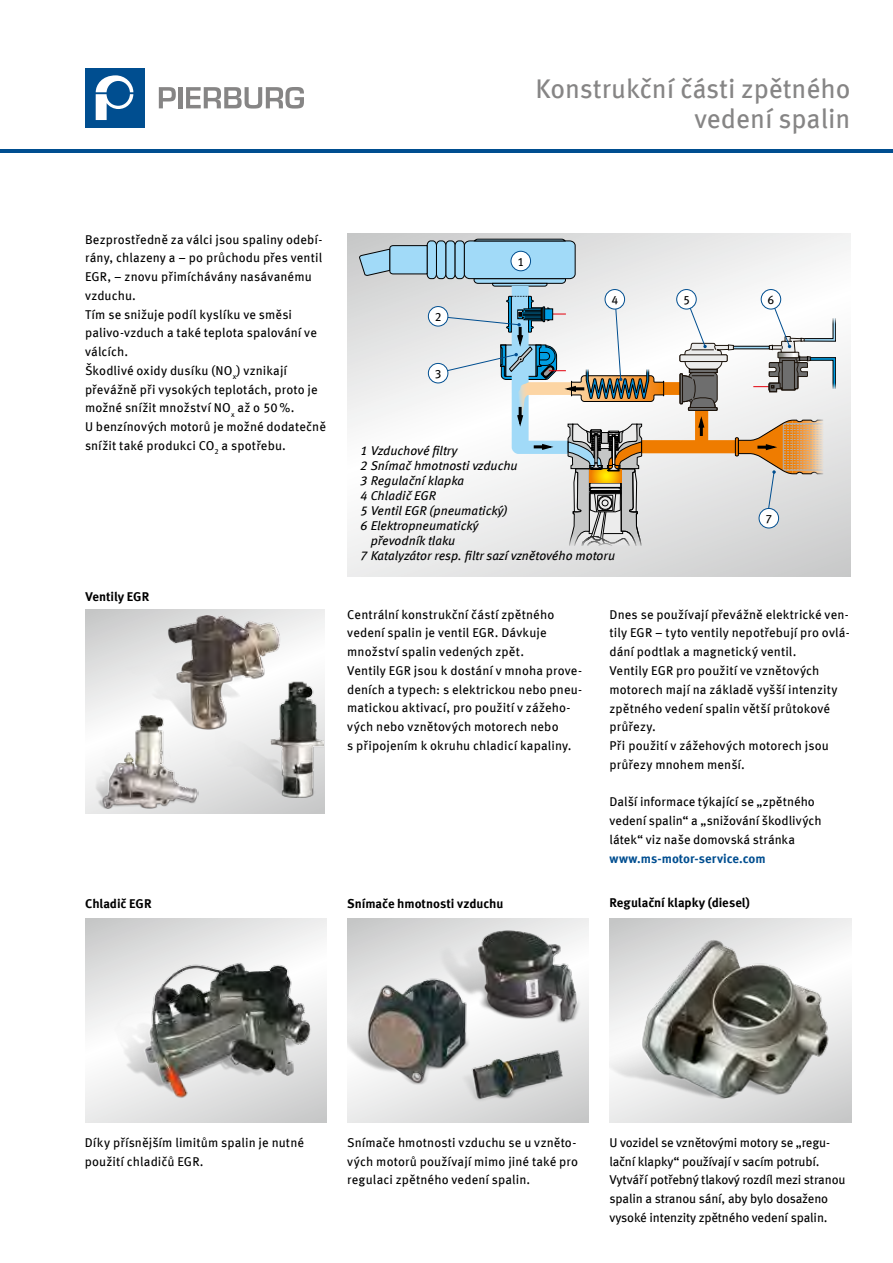
<style>
.page{position:relative;width:893px;height:1263px;background:#fff}
.page>*{position:absolute;margin:0;border:0;box-sizing:border-box;transform-origin:0 0}
.t1{font:27px/30px "Meta OFC";color:#868585;text-align:right}
.t2{font:12.75px/18.8px "Meta OFC";letter-spacing:.005em;color:#000}
.t3{font:italic 12.75px "Meta OFC";color:#000}
.t4{font:700 12.75px "Meta OFC";color:#000}
.t5{font:700 12.75px "Meta OFC";color:#004e90}
.t6{font:12px "Meta OFC";color:#000}
</style>
<div class="page">
<svg style="left:347px;top:234px;width:503px;height:343px"></svg>
<svg style="left:85px;top:918px;width:241px;height:204px"></svg>
<svg style="left:609px;top:918px;width:242px;height:204px;background:#dcdcdc"></svg>
<img style="left:609px;top:926px;width:237px;height:186px">
<img style="left:347px;top:918px;width:241px;height:204px">
<img style="left:93px;top:932px;width:230px;height:186px">
<hr style="left:0;top:149px;width:893px;height:3px;background:#004e90">
<svg style="left:85px;top:609px;width:240px;height:204px"></svg>
<img style="left:116px;top:615px;width:171px;height:115px">
<img style="left:94px;top:716px;width:105px;height:94px">
<img style="left:216px;top:680px;width:108px;height:120px">
<div style="left:85px;top:68px;width:60px;height:60px;background:#004e90"></div>
<svg style="left:96px;top:75px;width:37px;height:45px"></svg>
<svg style="left:159px;top:87px;width:17px;height:21px"></svg>
<hr style="left:179px;top:87px;width:4px;height:21px;background:#868585">
<svg style="left:186px;top:87px;width:118px;height:22px"></svg>
<svg style="left:359px;top:239px;width:477px;height:308px"></svg>
<div style="left:428px;top:307px;width:20px;height:19px;background:#fff;border-radius:50%"></div>
<div style="left:428px;top:306px;width:20px;height:20px;border:1px solid #004e90;border-radius:50%"></div>
<div style="left:428px;top:363px;width:20px;height:20px;background:#fff;border-radius:50%"></div>
<div style="left:428px;top:363px;width:20px;height:20px;border:1px solid #004e90;border-radius:50%"></div>
<div style="left:605px;top:290px;width:20px;height:19px;background:#fff;border-radius:50%"></div>
<div style="left:605px;top:289px;width:20px;height:20px;border:1px solid #004e90;border-radius:50%"></div>
<div style="left:677px;top:290px;width:19px;height:19px;background:#fff;border-radius:50%"></div>
<div style="left:676px;top:289px;width:21px;height:20px;border:1px solid #004e90;border-radius:50%"></div>
<div style="left:761px;top:290px;width:20px;height:19px;background:#fff;border-radius:50%"></div>
<div style="left:761px;top:289px;width:20px;height:20px;border:1px solid #004e90;border-radius:50%"></div>
<div style="left:759px;top:508px;width:20px;height:20px;background:#fff;border-radius:50%"></div>
<div style="left:759px;top:508px;width:20px;height:20px;border:1px solid #004e90;border-radius:50%"></div>
<h1 class="t1" style="left:535px;top:73px;width:316px">Konstrukční části zpětného vedení spalin</h1>
<p class="t2" style="left:85px;top:230px;width:242px">Bezprostředně za válci jsou spaliny odebí&shy;rány, chlazeny a – po průchodu přes ventil EGR, – znovu přimíchávány nasávanému vzduchu.<br>Tím se snižuje podíl kyslíku ve směsi palivo-vzduch a také teplota spalování ve válcích.<br>Škodlivé oxidy dusíku (NO<sub>x</sub>) vznikají převážně při vysokých teplotách, proto je možné snížit množství NO<sub>x</sub> až o 50%.<br>U benzínových motorů je možné dodatečně snížit také produkci CO<sub>2</sub> a spotřebu.</p>
<p class="t4" style="left:85px;top:589px;width:65px">Ventily EGR</p>
<p class="t4" style="left:85px;top:896px;width:68px">Chladič EGR</p>
<p class="t6" style="left:435px;top:309px;width:8px">2</p>
<p class="t6" style="left:435px;top:366px;width:8px">3</p>
<p class="t6" style="left:517px;top:254px;width:8px">1</p>
<p class="t6" style="left:611px;top:292px;width:8px">4</p>
<p class="t6" style="left:683px;top:292px;width:8px">5</p>
<p class="t6" style="left:767px;top:292px;width:8px">6</p>
<p class="t3" style="left:360px;top:443px;width:99px">1 Vzduchové filtry</p>
<p class="t3" style="left:360px;top:458px;width:159px">2 Snímač hmotnosti vzduchu</p>
<p class="t3" style="left:360px;top:473px;width:106px">3 Regulační klapka</p>
<p class="t3" style="left:360px;top:488px;width:77px">4 Chladič EGR</p>
<p class="t3" style="left:360px;top:503px;width:149px">5 Ventil EGR (pneumatický)</p>
<p class="t3" style="left:360px;top:518px;width:120px">6 Elektropneumatický</p>
<p class="t3" style="left:371px;top:533px;width:86px">převodník tlaku</p>
<p class="t3" style="left:360px;top:548px;width:257px">7 Katalyzátor resp. filtr sazí vznětového motoru</p>
<p class="t6" style="left:765px;top:511px;width:8px">7</p>
<p class="t2" style="left:347px;top:605px;width:236px">Centrální konstrukční částí zpětného vedení spalin je ventil EGR. Dávkuje množství spalin vedených zpět.<br>Ventily EGR jsou k dostání v mnoha prove&shy;deních a typech: s elektrickou nebo pneu&shy;matickou aktivací, pro použití v zážeho&shy;vých nebo vznětových motorech nebo<br>s připojením k okruhu chladicí kapaliny.</p>
<p class="t2" style="left:609px;top:605px;width:242px">Dnes se používají převážně elektrické ven&shy;tily EGR – tyto ventily nepotřebují pro ovlá&shy;dání podtlak a magnetický ventil.<br>Ventily EGR pro použití ve vznětových motorech mají na základě vyšší intenzity zpětného vedení spalin větší průtokové průřezy.<br>Při použití v zážehových motorech jsou průřezy mnohem menší.</p>
<p class="t2" style="left:609px;top:792px;width:214px">Další informace týkající se „zpětného vedení spalin“ a „snižování škodlivých látek“ viz naše domovská stránka</p>
<p class="t5" style="left:609px;top:850px;width:158px">www.ms-motor-service.com</p>
<p class="t4" style="left:347px;top:896px;width:158px">Snímače hmotnosti vzduchu</p>
<p class="t4" style="left:609px;top:894px;width:142px">Regulační klapky (diesel)</p>
<p class="t2" style="left:85px;top:1133px;width:221px">Díky přísnějším limitům spalin je nutné použití chladičů EGR.</p>
<p class="t2" style="left:347px;top:1133px;width:232px">Snímače hmotnosti vzduchu se u vzněto&shy;vých motorů používají mimo jiné také pro regulaci zpětného vedení spalin.</p>
<p class="t2" style="left:609px;top:1133px;width:238px">U vozidel se vznětovými motory se „regu&shy;lační klapky“ používají v sacím potrubí.<br>Vytváří potřebný tlakový rozdíl mezi stranou spalin a stranou sání, aby bylo dosaženo vysoké intenzity zpětného vedení spalin.</p>
</div>
